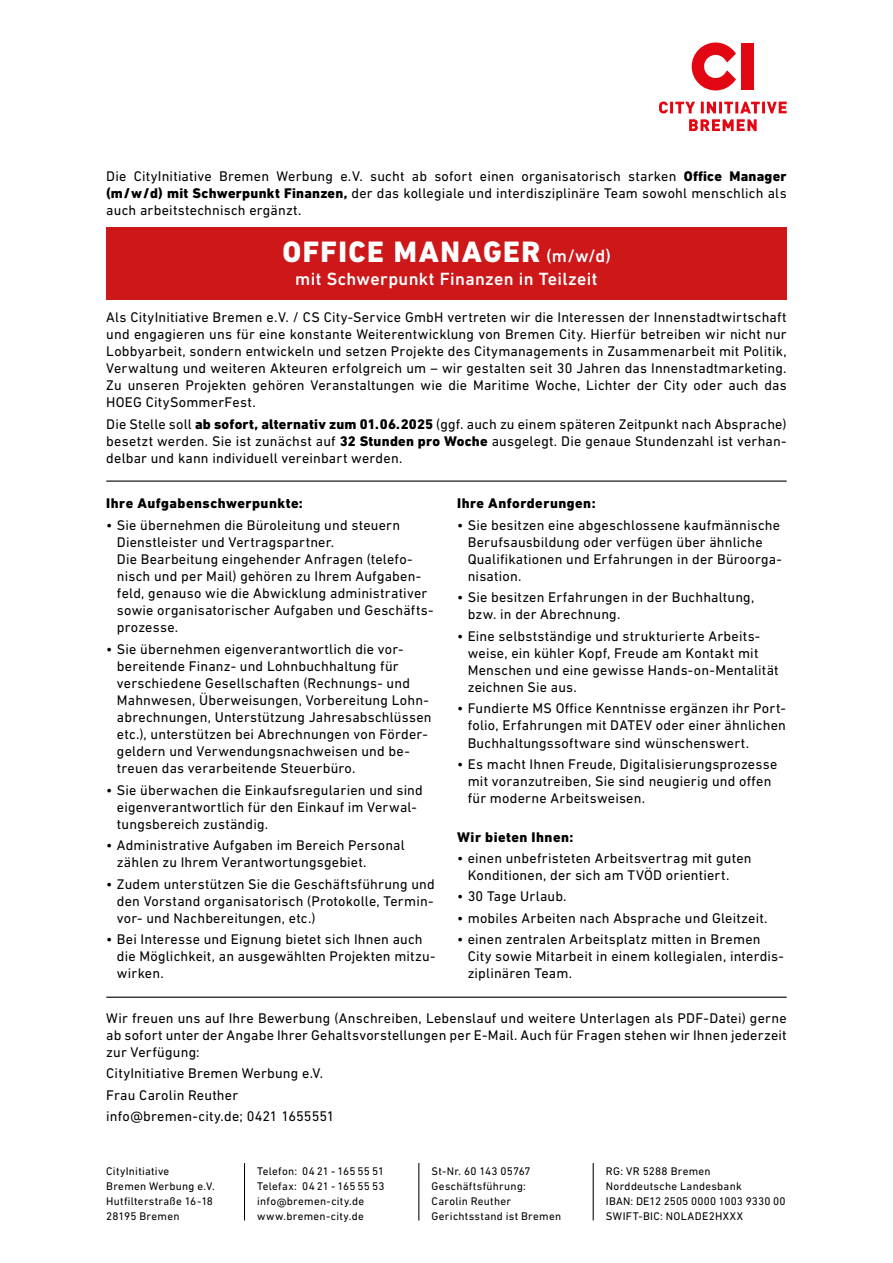
<style>
.page{position:relative;width:893px;height:1263px;background:#fff}
.page>*{position:absolute;margin:0;border:0;box-sizing:border-box;transform-origin:0 0}
.t1{font:800 30px "DIN Next LT Pro";letter-spacing:.05em;color:#fff}
.t2{font:500 18px "DIN Next LT Pro";letter-spacing:.02em;color:#fff}
.t3{font:14.25px/17.1px "DIN Next LT Pro";letter-spacing:.015em;color:#000}
.t4{font:800 14.25px "DIN Next LT Pro";letter-spacing:.035em;color:#000}
.t5{font:11.25px/15px "DIN Next LT Pro";letter-spacing:.025em;color:#000}
.s1{font-weight:800}
.s2{font-weight:500;font-size:18px}
</style>
<div class="page">
<hr style="left:244px;top:1163px;width:1px;height:57px;background:#000">
<hr style="left:418px;top:1163px;width:1px;height:57px;background:#000">
<hr style="left:593px;top:1163px;width:1px;height:57px;background:#000">
<svg style="left:692px;top:43px;width:44px;height:47px"></svg>
<div style="left:741px;top:43px;width:13px;height:47px;background:#e30613"></div>
<svg style="left:659px;top:101px;width:128px;height:30px"></svg>
<div style="left:106px;top:227px;width:681px;height:73px;background:#cd1719"></div>
<hr style="left:106px;top:480px;width:681px;height:2px;background:#000">
<hr style="left:106px;top:997px;width:681px;height:1px;background:#000">
<p class="t3" style="left:106px;top:167px;width:682px;text-align:justify">Die CityInitiative Bremen Werbung e.V. sucht ab sofort einen organisatorisch starken <span class="s1">Office Manager (m/w/d) mit Schwerpunkt Finanzen,</span> der das kollegiale und interdisziplinäre Team sowohl menschlich als auch arbeitstechnisch ergänzt.</p>
<h1 class="t1" style="left:282px;top:234px;width:330px">OFFICE MANAGER <span class="s2">(m/w/d)</span></h1>
<p class="t2" style="left:295px;top:268px;width:304px">mit Schwerpunkt Finanzen in Teilzeit</p>
<p class="t3" style="left:106px;top:308px;width:682px;text-align:justify">Als CityInitiative Bremen e.V. / CS City-Service GmbH vertreten wir die Interessen der Innenstadtwirtschaft und engagieren uns für eine konstante Weiterentwicklung von Bremen City. Hierfür betreiben wir nicht nur Lobbyarbeit, sondern entwickeln und setzen Projekte des Citymanagements in Zusammenarbeit mit Politik, Verwaltung und weiteren Akteuren erfolgreich um – wir gestalten seit 30 Jahren das Innenstadtmarketing.<br>Zu unseren Projekten gehören Veranstaltungen wie die Maritime Woche, Lichter der City oder auch das HOEG CitySommerFest.</p>
<p class="t3" style="left:106px;top:415px;width:682px;text-align:justify">Die Stelle soll <span class="s1">ab sofort, alternativ zum 01.06.2025</span> (ggf. auch zu einem späteren Zeitpunkt nach Absprache) besetzt werden. Sie ist zunächst auf <span class="s1">32 Stunden pro Woche</span> ausgelegt. Die genaue Stundenzahl ist verhan&shy;delbar und kann individuell vereinbart werden.</p>
<p class="t4" style="left:106px;top:495px;width:198px">Ihre Aufgabenschwerpunkte:</p>
<p class="t3" style="left:117px;top:516px;width:318px;text-indent:-11px">• Sie übernehmen die Büroleitung und steuern Dienstleister und Vertragspartner.<br>Die Bearbeitung eingehender Anfragen (telefo&shy;nisch und per Mail) gehören zu Ihrem Aufgaben&shy;feld, genauso wie die Abwicklung administrativer sowie organisatorischer Aufgaben und Geschäfts&shy;prozesse.</p>
<p class="t3" style="left:117px;top:640px;width:316px;text-indent:-11px">• Sie übernehmen eigenverantwortlich die vor&shy;bereitende Finanz- und Lohnbuchhaltung für verschiedene Gesellschaften (Rechnungs- und Mahnwesen, Überweisungen, Vorbereitung Lohn&shy;abrechnungen, Unterstützung Jahresabschlüssen etc.), unterstützen bei Abrechnungen von Förder&shy;geldern und Verwendungsnachweisen und be&shy;treuen das verarbeitende Steuerbüro.</p>
<p class="t3" style="left:117px;top:781px;width:308px;text-indent:-11px">• Sie überwachen die Einkaufsregularien und sind eigenverantwortlich für den Einkauf im Verwal&shy;tungsbereich zuständig.</p>
<p class="t3" style="left:117px;top:836px;width:289px;text-indent:-11px">• Administrative Aufgaben im Bereich Personal zählen zu Ihrem Verantwortungsgebiet.</p>
<p class="t3" style="left:117px;top:875px;width:319px;text-align:justify;text-indent:-11px">• Zudem unterstützen Sie die Geschäftsführung und den Vorstand organisatorisch (Protokolle, Termin&shy;vor- und Nachbereitungen, etc.)</p>
<p class="t3" style="left:117px;top:930px;width:320px;text-indent:-11px">• Bei Interesse und Eignung bietet sich Ihnen auch die Möglichkeit, an ausgewählten Projekten mitzu&shy;wirken.</p>
<p class="t4" style="left:457px;top:495px;width:140px">Ihre Anforderungen:</p>
<p class="t3" style="left:468px;top:516px;width:316px;text-indent:-11px">• Sie besitzen eine abgeschlossene kaufmännische Berufsausbildung oder verfügen über ähnliche Qualifikationen und Erfahrungen in der Büroorga&shy;nisation.</p>
<p class="t3" style="left:468px;top:589px;width:288px;text-indent:-11px">• Sie besitzen Erfahrungen in der Buchhaltung, bzw. in der Abrechnung.</p>
<p class="t3" style="left:468px;top:627px;width:313px;text-indent:-11px">• Eine selbstständige und strukturierte Arbeits&shy;weise, ein kühler Kopf, Freude am Kontakt mit Menschen und eine gewisse Hands-on-Mentalität zeichnen Sie aus.</p>
<p class="t3" style="left:468px;top:700px;width:320px;text-align:justify;text-indent:-11px">• Fundierte MS Office Kenntnisse ergänzen ihr Port&shy;folio, Erfahrungen mit DATEV oder einer ähnlichen Buchhaltungssoftware sind wünschenswert.</p>
<p class="t3" style="left:468px;top:755px;width:311px;text-indent:-11px">• Es macht Ihnen Freude, Digitalisierungsprozesse mit voranzutreiben, Sie sind neugierig und offen für moderne Arbeitsweisen.</p>
<p class="t4" style="left:457px;top:828px;width:118px">Wir bieten Ihnen:</p>
<p class="t3" style="left:468px;top:849px;width:285px;text-indent:-11px">• einen unbefristeten Arbeitsvertrag mit guten<br>Konditionen, der sich am TVÖD orientiert.</p>
<p class="t3" style="left:457px;top:888px;width:111px">• 30 Tage Urlaub.</p>
<p class="t3" style="left:457px;top:909px;width:312px">• mobiles Arbeiten nach Absprache und Gleitzeit.</p>
<p class="t3" style="left:468px;top:930px;width:318px;text-indent:-11px">• einen zentralen Arbeitsplatz mitten in Bremen<br>City sowie Mitarbeit in einem kollegialen, interdis&shy;ziplinären Team.</p>
<p class="t3" style="left:106px;top:1009px;width:682px;text-align:justify">Wir freuen uns auf Ihre Bewerbung (Anschreiben, Lebenslauf und weitere Unterlagen als PDF-Datei) gerne ab sofort unter der Angabe Ihrer Gehaltsvorstellungen per E-Mail. Auch für Fragen stehen wir Ihnen jederzeit zur Verfügung:</p>
<p class="t3" style="left:106px;top:1063px;width:230px;line-height:21.3px">CityInitiative Bremen Werbung e.V.<br>Frau Carolin Reuther info@bremen-city.de; 0421 1655551</p>
<p class="t5" style="left:106px;top:1164px;width:110px">CityInitiative<br>Bremen Werbung e.V.<br>Hutfilterstraße 16-18<br>28195 Bremen</p>
<p class="t5" style="left:432px;top:1164px;width:131px">St-Nr. 60 143 05767<br>Geschäftsführung:<br>Carolin Reuther<br>Gerichtsstand ist Bremen</p>
<p class="t5" style="left:606px;top:1164px;width:181px">RG: VR 5288 Bremen<br>Norddeutsche Landesbank<br>IBAN: DE12 2505 0000 1003 9330 00<br>SWIFT-BIC: NOLADE2HXXX</p>
<p class="t5" style="left:257px;top:1164px;width:129px">Telefon: 04 21 - 165 55 51<br>Telefax: 04 21 - 165 55 53 info@bremen-city.de www.bremen-city.de</p>
</div>
